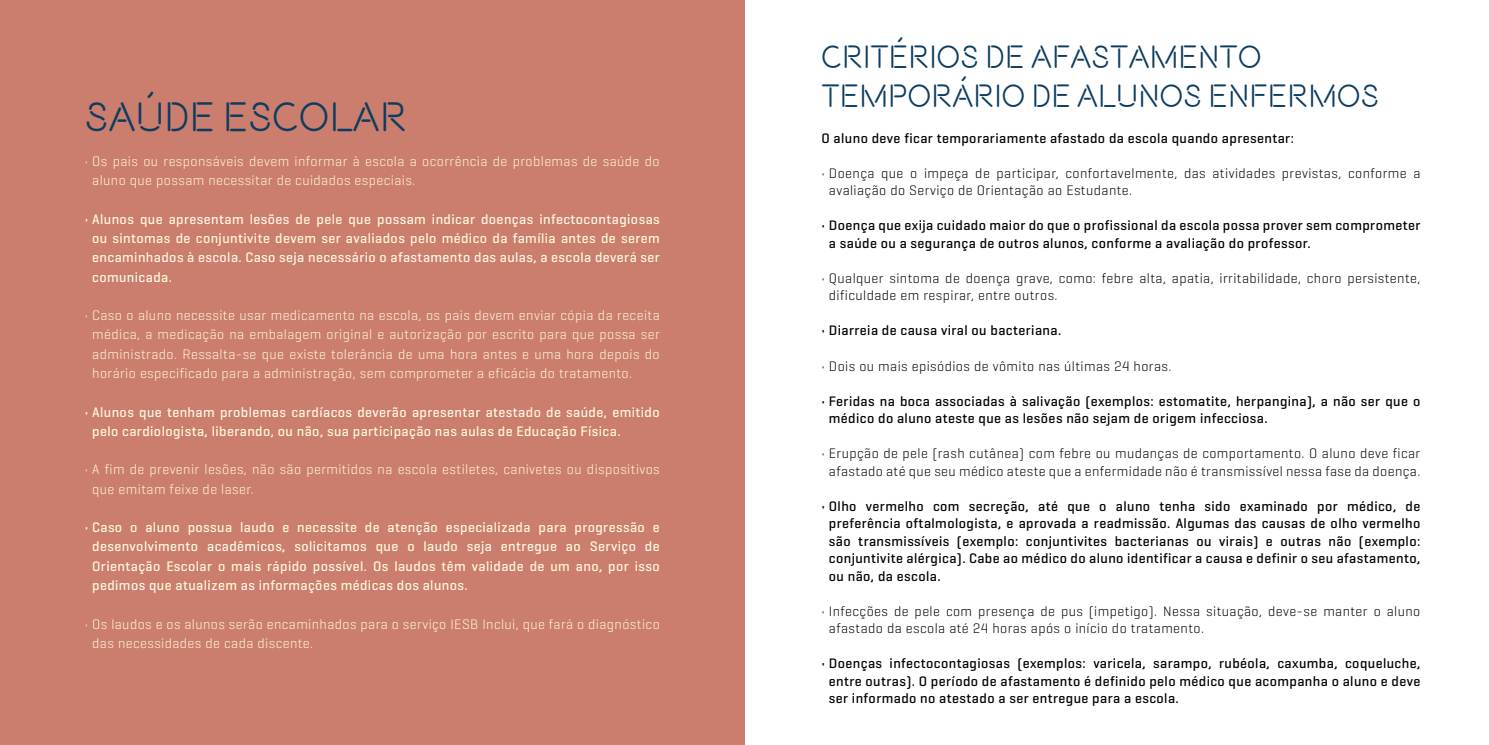
<style>
.page{position:relative;width:1489px;height:745px;background:#fff}
.page>*{position:absolute;margin:0;border:0;box-sizing:border-box;transform-origin:0 0}
.t1{font:500 41.48px "Beon";color:#0c3c60}
.t2{font:500 32.2px/38.7px "Beon";color:#0c3c60}
.t3{font:500 14px/17.5px "Geogrotesque";letter-spacing:.03em;color:#000}
.t4{font:500 14px/19.2px "Geogrotesque";letter-spacing:.03em;color:#fff7df;text-align:justify}
.t5{font:300 14px/19.2px "Geogrotesque";letter-spacing:.03em;color:#fff7df}
.t6{font:300 14px/17.5px "Geogrotesque";letter-spacing:.03em;color:#000}
</style>
<div class="page">
<div style="left:0;top:0;width:744px;height:744px;background:#cc7e6e"></div>
<h1 class="t1" style="left:85px;top:92px;width:324px">SAÚDE ESCOLAR</h1>
<p class="t5" style="left:92px;top:151px;width:569px;text-indent:-8px">• Os pais ou responsáveis devem informar à escola a ocorrência de problemas de saúde do aluno que possam necessitar de cuidados especiais.</p>
<p class="t4" style="left:92px;top:209px;width:569px;text-indent:-7px">• Alunos que apresentam lesões de pele que possam indicar doenças infectocontagiosas ou sintomas de conjuntivite devem ser avaliados pelo médico da família antes de serem encaminhados à escola. Caso seja necessário o afastamento das aulas, a escola deverá ser comunicada.</p>
<p class="t5" style="left:92px;top:305px;width:569px;text-align:justify;text-indent:-8px">• Caso o aluno necessite usar medicamento na escola, os pais devem enviar cópia da receita médica, a medicação na embalagem original e autorização por escrito para que possa ser administrado. Ressalta-se que existe tolerância de uma hora antes e uma hora depois do horário especificado para a administração, sem comprometer a eficácia do tratamento.</p>
<p class="t4" style="left:92px;top:401px;width:569px;text-indent:-7px">• Alunos que tenham problemas cardíacos deverão apresentar atestado de saúde, emitido pelo cardiologista, liberando, ou não, sua participação nas aulas de Educação Física.</p>
<p class="t5" style="left:92px;top:459px;width:569px;text-indent:-8px">• A fim de prevenir lesões, não são permitidos na escola estiletes, canivetes ou dispositivos que emitam feixe de laser.</p>
<p class="t4" style="left:92px;top:517px;width:569px;text-indent:-7px">• Caso o aluno possua laudo e necessite de atenção especializada para progressão e desenvolvimento acadêmicos, solicitamos que o laudo seja entregue ao Serviço de Orientação Escolar o mais rápido possível. Os laudos têm validade de um ano, por isso pedimos que atualizem as informações médicas dos alunos.</p>
<p class="t5" style="left:92px;top:613px;width:569px;text-indent:-8px">• Os laudos e os alunos serão encaminhados para o serviço IESB Inclui, que fará o diagnóstico das necessidades de cada discente.</p>
<h2 class="t2" style="left:821px;top:37px;width:559px">CRITÉRIOS DE AFASTAMENTO<br>TEMPORÁRIO DE ALUNOS ENFERMOS</h2>
<p class="t3" style="left:821px;top:129px;width:474px">O aluno deve ficar temporariamente afastado da escola quando apresentar:</p>
<p class="t6" style="left:829px;top:164px;width:593px;text-indent:-8px">• Doença que o impeça de participar, confortavelmente, das atividades previstas, conforme a avaliação do Serviço de Orientação ao Estudante.</p>
<p class="t3" style="left:828px;top:216px;width:593px;text-indent:-7px">• Doença que exija cuidado maior do que o profissional da escola possa prover sem comprometer a saúde ou a segurança de outros alunos, conforme a avaliação do professor.</p>
<p class="t6" style="left:829px;top:269px;width:593px;text-indent:-8px">• Qualquer sintoma de doença grave, como: febre alta, apatia, irritabilidade, choro persistente, dificuldade em respirar, entre outros.</p>
<p class="t3" style="left:821px;top:321px;width:241px">• Diarreia de causa viral ou bacteriana.</p>
<p class="t6" style="left:821px;top:356px;width:351px">• Dois ou mais episódios de vômito nas últimas 24 horas.</p>
<p class="t3" style="left:828px;top:391px;width:593px;text-indent:-7px">• Feridas na boca associadas à salivação (exemplos: estomatite, herpangina), a não ser que o médico do aluno ateste que as lesões não sejam de origem infecciosa.</p>
<p class="t6" style="left:821px;top:444px;width:600px;text-align:center">• Erupção de pele (rash cutânea) com febre ou mudanças de comportamento. O aluno deve ficar afastado até que seu médico ateste que a enfermidade não é transmissível nessa fase da doença.</p>
<p class="t3" style="left:828px;top:496px;width:593px;text-align:justify;text-indent:-7px">• Olho vermelho com secreção, até que o aluno tenha sido examinado por médico, de preferência oftalmologista, e aprovada a readmissão. Algumas das causas de olho vermelho são transmissíveis (exemplo: conjuntivites bacterianas ou virais) e outras não (exemplo: conjuntivite alérgica). Cabe ao médico do aluno identificar a causa e definir o seu afastamento, ou não, da escola.</p>
<p class="t6" style="left:829px;top:601px;width:593px;text-indent:-8px">• Infecções de pele com presença de pus (impetigo). Nessa situação, deve-se manter o aluno afastado da escola até 24 horas após o início do tratamento.</p>
<p class="t3" style="left:828px;top:654px;width:593px;text-align:justify;text-indent:-7px">• Doenças infectocontagiosas (exemplos: varicela, sarampo, rubéola, caxumba, coqueluche, entre outras). O período de afastamento é definido pelo médico que acompanha o aluno e deve ser informado no atestado a ser entregue para a escola.</p>
</div>
